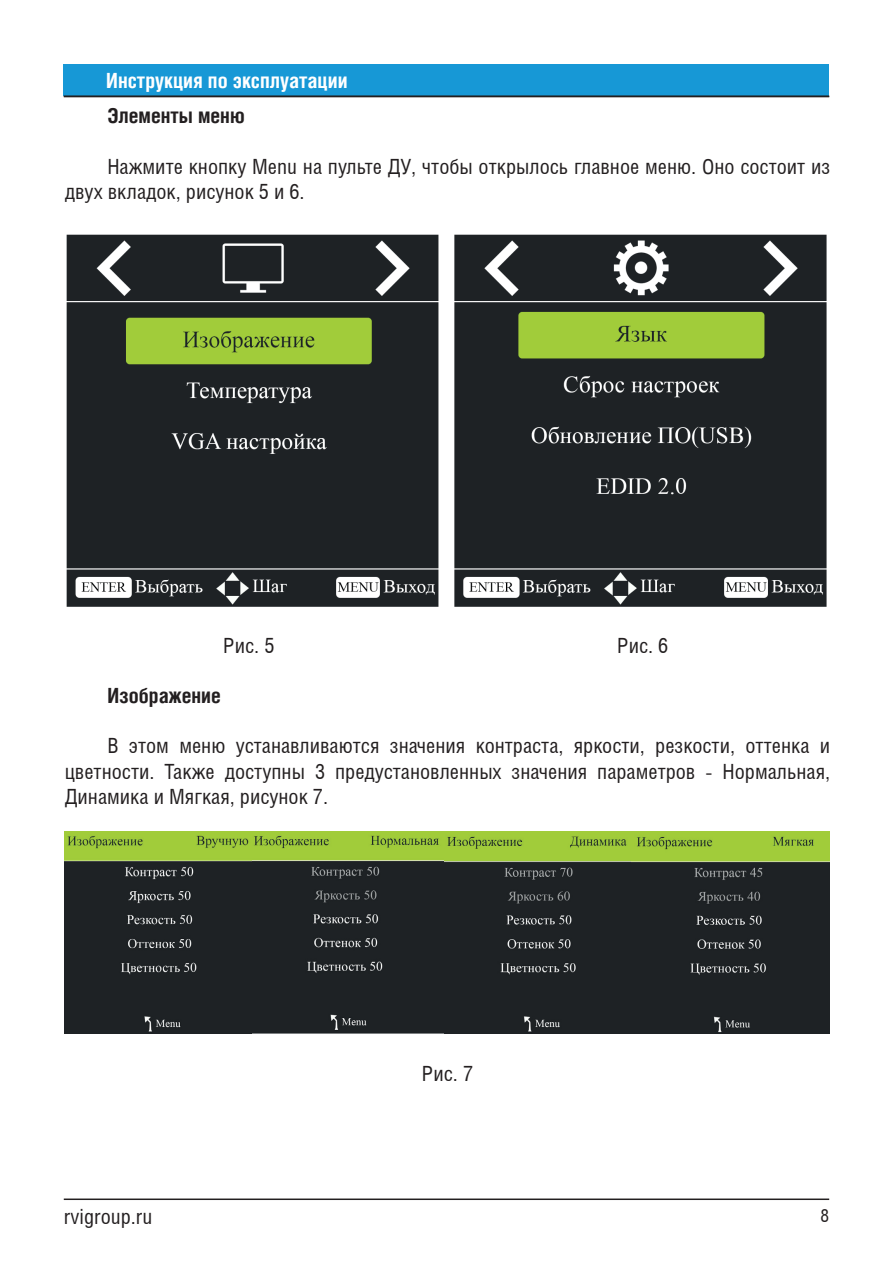
<style>
.page{position:relative;width:893px;height:1263px;background:#fff}
.page>*{position:absolute;margin:0;border:0;box-sizing:border-box;transform-origin:0 0}
.t1{font:21px/25.2px "Helios Cond";color:#231f20}
.t2{font:700 21px "Helios Cond";color:#fff}
.t3{font:700 21px "Helios Cond";color:#231f20}
.t4{font:18px "Helios Cond";color:#231f20}
</style>
<div class="page">
<div style="left:64px;top:64px;width:765px;height:32px;background:#1798d6"></div>
<hr style="left:64px;top:96px;width:765px;height:1px;background:#231f20">
<hr style="left:64px;top:1198px;width:765px;height:2px;background:#231f20">
<img style="left:66px;top:234px;width:373px;height:373px">
<img style="left:454px;top:234px;width:373px;height:373px">
<img style="left:65px;top:831px;width:764px;height:202px">
<p class="t2" style="left:106px;top:68px;width:243px">Инструкция по эксплуатации</p>
<p class="t3" style="left:107px;top:103px;width:139px">Элементы меню</p>
<p class="t1" style="left:65px;top:153px;width:767px;text-indent:43px">Нажмите кнопку Menu на пульте ДУ, чтобы открылось главное меню. Оно состоит из двух вкладок, рисунок 5 и 6.</p>
<p class="t1" style="left:223px;top:632px;width:53px">Рис. 5</p>
<p class="t1" style="left:617px;top:632px;width:53px">Рис. 6</p>
<p class="t3" style="left:107px;top:683px;width:115px">Изображение</p>
<p class="t1" style="left:65px;top:733px;width:767px;text-align:justify;text-indent:43px">В этом меню устанавливаются значения контраста, яркости, резкости, оттенка и цветности. Также доступны 3 предустановленных значения параметров - Нормальная, Динамика и Мягкая, рисунок 7.</p>
<p class="t1" style="left:422px;top:1060px;width:53px">Рис. 7</p>
<p class="t1" style="left:64px;top:1204px;width:90px">rvigroup.ru</p>
<p class="t4" style="left:820px;top:1205px;width:10px">8</p>
</div>
